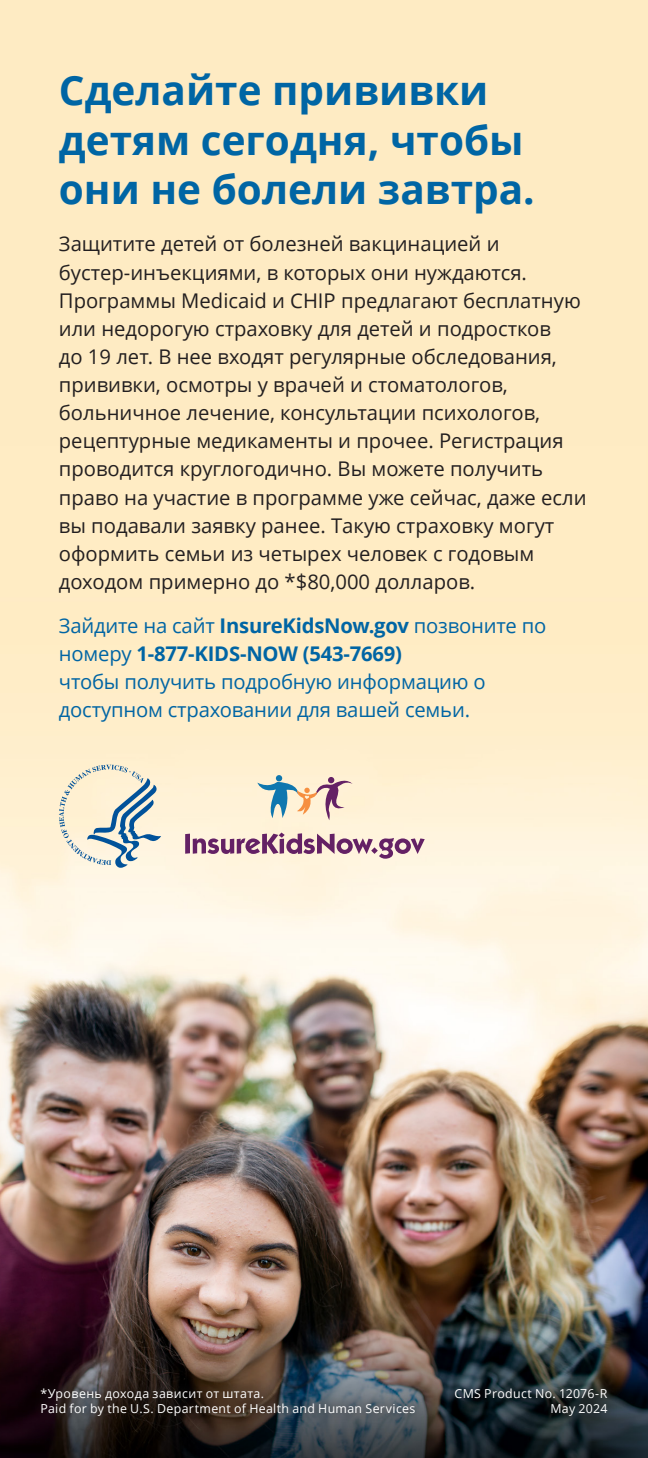
<style>
.page{position:relative;width:648px;height:1458px;background:#feebc3}
.page>*{position:absolute;margin:0;border:0;box-sizing:border-box;transform-origin:0 0}
.headlines{font:700 40.5px/49.5px "Open Sans";color:#0065a4}
.body{font:20.25px/28.1px "Open Sans";color:#231f20}
.body-2{font:20.25px/28.1px "Open Sans";letter-spacing:-.01em;color:#0065a4}
.body-3{font:12.38px/14.8px "Open Sans";letter-spacing:.025em;color:#fff}
.s1{font-weight:700}
</style>
<div class="page">
<img style="left:0;top:749px;width:648px;height:709px">
<svg style="left:445px;top:1378px;width:172px;height:49px;background:#1e292e"></svg>
<svg style="left:59px;top:765px;width:102px;height:104px"></svg>
<svg style="left:257px;top:775px;width:96px;height:45px;background:#d3ccc0"></svg>
<div style="left:185px;top:834px;width:5px;height:20px;background:#642165"></div>
<svg style="left:193px;top:833px;width:232px;height:26px;background:#c6a7b1"></svg>
<svg style="left:30px;top:1379px;width:395px;height:48px;background:#3a393a"></svg>
<h1 class="headlines" style="left:59px;top:65px;width:477px">Сделайте прививки детям сегодня, чтобы они не болели завтра.</h1>
<p class="body" style="left:59px;top:229px;width:529px">Защитите детей от болезней вакцинацией и бустер-инъекциями, в которых они нуждаются.<br>Программы Medicaid и CHIP предлагают бесплатную или недорогую страховку для детей и подростков<br>до 19 лет. В нее входят регулярные обследования, прививки, осмотры у врачей и стоматологов, больничное лечение, консультации психологов, рецептурные медикаменты и прочее. Регистрация проводится круглогодично. Вы можете получить право на участие в программе уже сейчас, даже если вы подавали заявку ранее. Такую страховку могут оформить семьи из четырех человек с годовым доходом примерно до *$80,000 долларов.</p>
<p class="body-2" style="left:59px;top:611px;width:489px">Зайдите на сайт <span class="s1">InsureKidsNow.gov</span> позвоните по</p>
<p class="body-2" style="left:59px;top:639px;width:428px">номеру <span class="s1">1-877-KIDS-NOW (543-7669)<br></span>чтобы получить подробную информацию о доступном страховании для вашей семьи.</p>
<p class="body-3" style="left:40px;top:1386px;width:376px">*Уровень дохода зависит от штата.<br>Paid for by the U.S. Department of Health and Human Services</p>
<p class="body-3" style="left:455px;top:1386px;width:154px;text-align:right">CMS Product No. 12076-R<br>May 2024</p>
</div>
